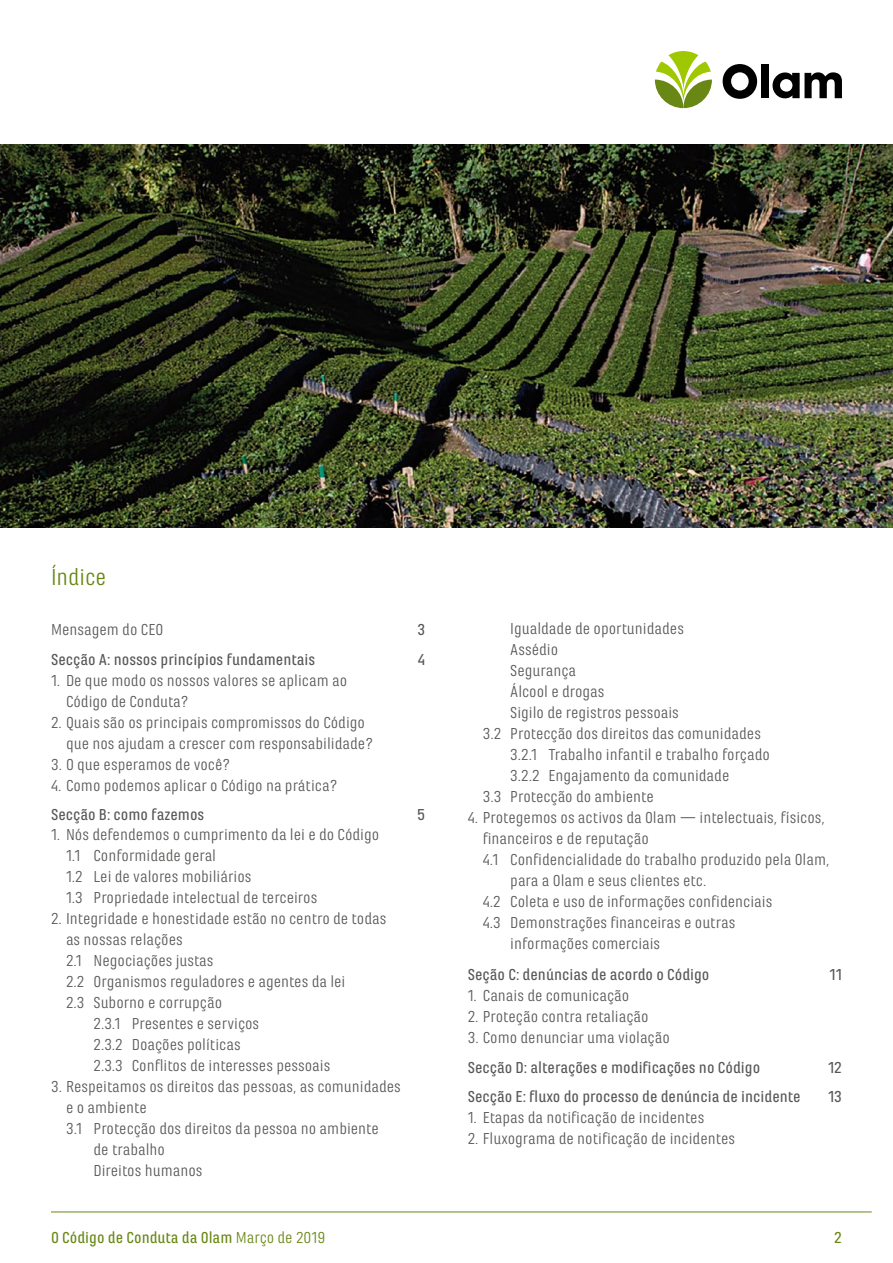
<style>
.page{position:relative;width:893px;height:1263px;background:#fff}
.page>*{position:absolute;margin:0;border:0;box-sizing:border-box;transform-origin:0 0}
.t1{font:24px "Marianina Wd FY";color:#698714}
.t2{font:16.5px/21px "Marianina Wd FY";color:#575756}
.t3{font:500 16.5px "Marianina Wd FY";color:#575756}
.t4{font:500 16.5px "Marianina Wd FY";color:#698714}
.s1{font-weight:400}
</style>
<div class="page">
<hr style="left:51px;top:1211px;width:821px;height:1px;background:#698714">
<svg style="left:723px;top:64px;width:34px;height:35px"></svg>
<div style="left:761px;top:65px;width:8px;height:33px;background:#000"></div>
<svg style="left:772px;top:72px;width:70px;height:26px"></svg>
<svg style="left:655px;top:51px;width:57px;height:57px"></svg>
<img style="left:0;top:145px;width:893px;height:382px">
<h1 class="t1" style="left:51px;top:564px;width:57px">Índice</h1>
<p class="t2" style="left:51px;top:619px;width:114px">Mensagem do CEO</p>
<p class="t3" style="left:417px;top:621px;width:9px">3</p>
<p class="t3" style="left:51px;top:650px;width:266px">Secção A: nossos princípios fundamentais</p>
<p class="t3" style="left:418px;top:650px;width:9px">4</p>
<p class="t2" style="left:66px;top:670px;width:283px;text-indent:-15px">1. De que modo os nossos valores se aplicam ao<br>Código de Conduta?</p>
<p class="t2" style="left:66px;top:712px;width:309px;text-indent:-15px">2. Quais são os principais compromissos do Código que nos ajudam a crescer com responsabilidade?</p>
<p class="t2" style="left:51px;top:754px;width:181px">3. O que esperamos de você?</p>
<p class="t2" style="left:51px;top:775px;width:288px">4. Como podemos aplicar o Código na prática?</p>
<p class="t3" style="left:51px;top:806px;width:155px">Secção B: como fazemos</p>
<p class="t3" style="left:417px;top:806px;width:10px">5</p>
<p class="t2" style="left:66px;top:824px;width:315px;text-indent:-15px">1. Nós defendemos o cumprimento da lei e do Código 1.1 Conformidade geral<br>1.2 Lei de valores mobiliários<br>1.3 Propriedade intelectual de terceiros</p>
<p class="t2" style="left:51px;top:908px;width:337px">2. Integridade e honestidade estão no centro de todas</p>
<p class="t2" style="left:66px;top:929px;width:118px">as nossas relações</p>
<p class="t2" style="left:66px;top:950px;width:149px">2.1 Negociações justas</p>
<p class="t2" style="left:66px;top:971px;width:281px">2.2 Organismos reguladores e agentes da lei</p>
<p class="t2" style="left:66px;top:992px;width:158px">2.3 Suborno e corrupção</p>
<p class="t2" style="left:94px;top:1013px;width:167px">2.3.1 Presentes e serviços</p>
<p class="t2" style="left:94px;top:1034px;width:149px">2.3.2 Doações políticas</p>
<p class="t2" style="left:94px;top:1055px;width:238px">2.3.3 Conflitos de interesses pessoais</p>
<p class="t2" style="left:51px;top:1076px;width:351px">3. Respeitamos os direitos das pessoas, as comunidades</p>
<p class="t2" style="left:66px;top:1097px;width:82px">e o ambiente</p>
<p class="t2" style="left:66px;top:1118px;width:314px">3.1 Protecção dos direitos da pessoa no ambiente</p>
<p class="t2" style="left:94px;top:1139px;width:73px">de trabalho</p>
<p class="t2" style="left:94px;top:1160px;width:110px">Direitos humanos</p>
<p class="t2" style="left:510px;top:618px;width:175px">Igualdade de oportunidades</p>
<p class="t2" style="left:510px;top:639px;width:49px">Assédio</p>
<p class="t2" style="left:510px;top:660px;width:67px">Segurança</p>
<p class="t2" style="left:510px;top:681px;width:96px">Álcool e drogas</p>
<p class="t2" style="left:510px;top:702px;width:170px">Sigilo de registros pessoais</p>
<p class="t2" style="left:483px;top:723px;width:280px">3.2 Protecção dos direitos das comunidades</p>
<p class="t2" style="left:510px;top:744px;width:261px">3.2.1 Trabalho infantil e trabalho forçado</p>
<p class="t2" style="left:510px;top:765px;width:221px">3.2.2 Engajamento da comunidade</p>
<p class="t2" style="left:483px;top:786px;width:173px">3.3 Protecção do ambiente</p>
<p class="t2" style="left:468px;top:807px;width:359px">4. Protegemos os activos da Olam — intelectuais, físicos,</p>
<p class="t2" style="left:483px;top:828px;width:168px">financeiros e de reputação</p>
<p class="t2" style="left:483px;top:849px;width:348px">4.1 Confidencialidade do trabalho produzido pela Olam,</p>
<p class="t2" style="left:510px;top:870px;width:198px">para a Olam e seus clientes etc.</p>
<p class="t2" style="left:483px;top:891px;width:291px">4.2 Coleta e uso de informações confidenciais</p>
<p class="t2" style="left:483px;top:912px;width:254px">4.3 Demonstrações financeiras e outras</p>
<p class="t2" style="left:510px;top:933px;width:152px">informações comerciais</p>
<p class="t3" style="left:468px;top:966px;width:243px">Seção C: denúncias de acordo o Código</p>
<p class="t3" style="left:830px;top:966px;width:14px">11</p>
<p class="t2" style="left:468px;top:985px;width:163px">1. Canais de comunicação</p>
<p class="t2" style="left:468px;top:1006px;width:182px">2. Proteção contra retaliação</p>
<p class="t2" style="left:468px;top:1027px;width:204px">3. Como denunciar uma violação</p>
<p class="t3" style="left:468px;top:1058px;width:294px">Secção D: alterações e modificações no Código</p>
<p class="t3" style="left:828px;top:1058px;width:15px">12</p>
<p class="t3" style="left:468px;top:1088px;width:335px">Secção E: fluxo do processo de denúncia de incidente</p>
<p class="t3" style="left:828px;top:1088px;width:15px">13</p>
<p class="t2" style="left:468px;top:1107px;width:238px">1. Etapas da notificação de incidentes</p>
<p class="t2" style="left:468px;top:1128px;width:269px">2. Fluxograma de notificação de incidentes</p>
<p class="t4" style="left:51px;top:1228px;width:276px">O Código de Conduta da Olam <span class="s1">Março de 2019</span></p>
<p class="t4" style="left:834px;top:1228px;width:9px">2</p>
</div>
